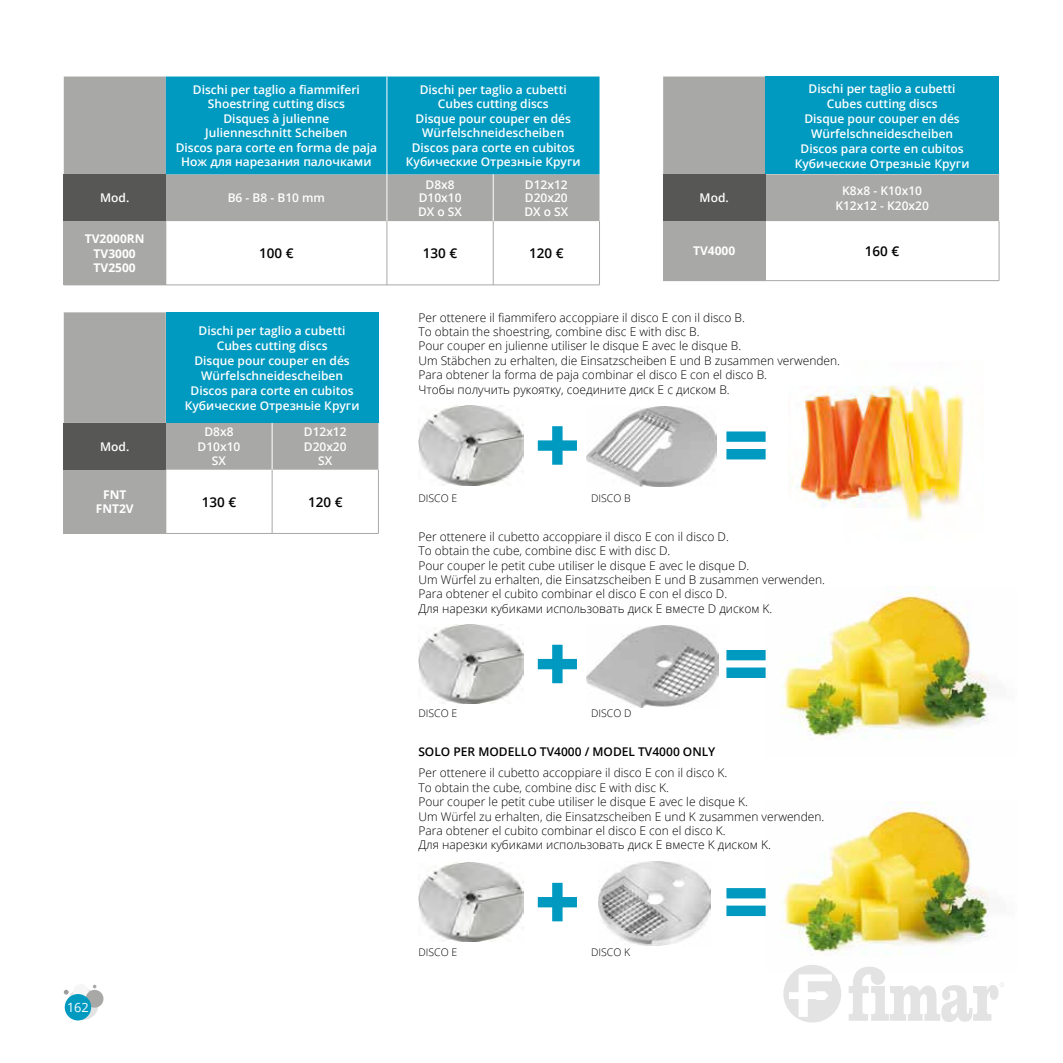
<style>
.page{position:relative;width:1063px;height:1063px;background:#fff}
.page>*{position:absolute;margin:0;border:0;box-sizing:border-box;transform-origin:0 0}
.t1{font:600 13.5px "Open Sans";color:#000}
.t2{font:12.75px "Open Sans";color:#fff}
.t3{font:300 12px/14.4px "Open Sans";color:#000}
.t4{font:600 12px/14.4px "Open Sans";color:#fff;text-align:center}
.t5{font:600 12px "Open Sans";color:#000}
.t6{font:700 12px/14.4px "Open Sans";color:#fff;text-align:center}
.t7{font:300 10.5px "Open Sans";color:#000}
</style>
<div class="page">
<img style="left:418px;top:406px;width:106px;height:79px">
<img style="left:418px;top:624px;width:106px;height:80px">
<img style="left:418px;top:862px;width:106px;height:80px">
<img style="left:587px;top:407px;width:130px;height:79px">
<img style="left:852px;top:385px;width:112px;height:137px">
<img style="left:788px;top:387px;width:120px;height:120px">
<img style="left:781px;top:586px;width:209px;height:153px">
<img style="left:781px;top:802px;width:209px;height:170px">
<img style="left:598px;top:861px;width:112px;height:85px">
<img style="left:587px;top:625px;width:132px;height:82px">
<div style="left:64px;top:77px;width:536px;height:144px;background:#a8a8a7"></div>
<div style="left:166px;top:77px;width:434px;height:97px;background:#009ac1"></div>
<div style="left:64px;top:174px;width:102px;height:47px;background:#575756"></div>
<hr style="left:387px;top:77px;width:1px;height:97px;background:#fff">
<hr style="left:387px;top:174px;width:1px;height:47px;background:#fff">
<hr style="left:493px;top:174px;width:1px;height:47px;background:#fff">
<div style="left:64px;top:312px;width:314px;height:158px;background:#a8a8a7"></div>
<div style="left:166px;top:312px;width:212px;height:111px;background:#009ac1"></div>
<div style="left:64px;top:423px;width:102px;height:47px;background:#575756"></div>
<hr style="left:272px;top:423px;width:1px;height:47px;background:#fff">
<div style="left:663px;top:77px;width:336px;height:144px;background:#a8a8a7"></div>
<div style="left:765px;top:77px;width:234px;height:97px;background:#009ac1"></div>
<div style="left:663px;top:174px;width:102px;height:47px;background:#575756"></div>
<svg style="left:538px;top:426px;width:39px;height:39px"></svg>
<svg style="left:538px;top:645px;width:39px;height:38px"></svg>
<svg style="left:538px;top:883px;width:39px;height:38px"></svg>
<svg style="left:726px;top:431px;width:40px;height:28px"></svg>
<svg style="left:726px;top:650px;width:40px;height:28px"></svg>
<svg style="left:726px;top:888px;width:40px;height:28px"></svg>
<div style="left:64px;top:470px;width:102px;height:63px;background:#a8a8a7"></div>
<hr style="left:166px;top:470px;width:1px;height:63px;background:#a8a8a7">
<hr style="left:272px;top:470px;width:1px;height:63px;background:#a8a8a7">
<hr style="left:378px;top:470px;width:1px;height:63px;background:#a8a8a7">
<hr style="left:64px;top:533px;width:102px;height:1px;background:#a8a8a7">
<hr style="left:166px;top:533px;width:106px;height:1px;background:#a8a8a7">
<hr style="left:272px;top:533px;width:107px;height:1px;background:#a8a8a7">
<div style="left:64px;top:221px;width:102px;height:64px;background:#a8a8a7"></div>
<hr style="left:166px;top:221px;width:1px;height:64px;background:#a8a8a7">
<hr style="left:387px;top:221px;width:1px;height:64px;background:#a8a8a7">
<hr style="left:493px;top:221px;width:1px;height:64px;background:#a8a8a7">
<hr style="left:599px;top:221px;width:1px;height:64px;background:#a8a8a7">
<hr style="left:64px;top:285px;width:102px;height:1px;background:#a8a8a7">
<hr style="left:166px;top:285px;width:221px;height:1px;background:#a8a8a7">
<hr style="left:387px;top:285px;width:106px;height:1px;background:#a8a8a7">
<hr style="left:493px;top:285px;width:107px;height:1px;background:#a8a8a7">
<div style="left:663px;top:221px;width:102px;height:60px;background:#a8a8a7"></div>
<hr style="left:999px;top:221px;width:1px;height:59px;background:#a8a8a7">
<hr style="left:765px;top:280px;width:234px;height:1px;background:#a8a8a7">
<div style="left:73px;top:984px;width:16px;height:16px;background:#f6f6f6;border-radius:50%"></div>
<svg style="left:64px;top:985px;width:35px;height:35px"></svg>
<div style="left:86px;top:990px;width:17px;height:18px;background:#a8a8a7;border-radius:50%"></div>
<div style="left:65px;top:994px;width:26px;height:26px;background:#009ac1;border-radius:50%"></div>
<svg style="left:849px;top:967px;width:155px;height:55px"></svg>
<div style="left:783px;top:965px;width:58px;height:58px;background:#e3e3e3;border-radius:50%"></div>
<svg style="left:789px;top:974px;width:43px;height:43px"></svg>
<p class="t4" style="left:176px;top:82px;width:203px">Dischi per taglio a fiammiferi<br>Shoestring cutting discs<br>Disques à julienne<br>Julienneschnitt Scheiben<br>Discos para corte en forma de paja<br>Нож для нарезания палочками</p>
<p class="t4" style="left:406px;top:82px;width:176px">Dischi per taglio a cubetti<br>Cubes cutting discs<br>Disque pour couper en dés<br>Würfelschneidescheiben<br>Discos para corte en cubitos<br>Кубические Отрезньіе Круги</p>
<p class="t4" style="left:100px;top:191px;width:31px">Mod.</p>
<p class="t4" style="left:228px;top:191px;width:99px">B6 - B8 - B10 mm</p>
<p class="t4" style="left:418px;top:177px;width:45px;line-height:13.5px">D8x8<br>D10x10<br>DX o SX</p>
<p class="t4" style="left:524px;top:177px;width:45px;line-height:13.5px;text-align:justify">D12x12<br>D20x20<br>DX o SX</p>
<p class="t4" style="left:795px;top:80px;width:176px;line-height:15px">Dischi per taglio a cubetti<br>Cubes cutting discs<br>Disque pour couper en dés<br>Würfelschneidescheiben<br>Discos para corte en cubitos<br>Кубические Отрезньіе Круги</p>
<p class="t4" style="left:700px;top:191px;width:31px">Mod.</p>
<p class="t4" style="left:835px;top:183px;width:95px">K8x8 - K10x10<br>K12x12 - K20x20</p>
<p class="t6" style="left:85px;top:231px;width:61px">TV2000RN<br>TV3000<br>TV2500</p>
<p class="t4" style="left:100px;top:439px;width:31px">Mod.</p>
<p class="t1" style="left:259px;top:244px;width:36px">100 €</p>
<p class="t1" style="left:423px;top:244px;width:36px">130 €</p>
<p class="t1" style="left:529px;top:244px;width:36px">120 €</p>
<p class="t6" style="left:693px;top:244px;width:44px">TV4000</p>
<p class="t1" style="left:865px;top:242px;width:36px">160 €</p>
<p class="t4" style="left:185px;top:323px;width:176px;line-height:15px">Dischi per taglio a cubetti<br>Cubes cutting discs<br>Disque pour couper en dés<br>Würfelschneidescheiben<br>Discos para corte en cubitos<br>Кубические Отрезньіе Круги</p>
<p class="t4" style="left:198px;top:425px;width:44px">D8x8<br>D10x10<br>SX</p>
<p class="t4" style="left:304px;top:425px;width:44px">D12x12<br>D20x20<br>SX</p>
<p class="t3" style="left:418px;top:310px;width:423px">Per ottenere il fiammifero accoppiare il disco E con il disco B.<br>To obtain the shoestring, combine disc E with disc B.<br>Pour couper en julienne utiliser le disque E avec le disque B.<br>Um Stäbchen zu erhalten, die Einsatzscheiben E und B zusammen verwenden.<br>Para obtener la forma de paja combinar el disco E con el disco B.<br>Чтобы получить рукоятку, соедините диск E с диском B.</p>
<p class="t6" style="left:96px;top:487px;width:39px">FNT<br>FNT2V</p>
<p class="t1" style="left:202px;top:493px;width:36px">130 €</p>
<p class="t1" style="left:308px;top:493px;width:36px">120 €</p>
<p class="t2" style="left:67px;top:998px;width:23px">162</p>
<p class="t7" style="left:418px;top:491px;width:40px">DISCO E</p>
<p class="t7" style="left:591px;top:491px;width:41px">DISCO B</p>
<p class="t3" style="left:418px;top:529px;width:408px">Per ottenere il cubetto accoppiare il disco E con il disco D.<br>To obtain the cube, combine disc E with disc D.<br>Pour couper le petit cube utiliser le disque E avec le disque D.<br>Um Würfel zu erhalten, die Einsatzscheiben E und B zusammen verwenden.<br>Para obtener el cubito combinar el disco E con el disco D.<br>Для нарезки кубиками использовать диск Е вместе D диском K.</p>
<p class="t7" style="left:418px;top:706px;width:40px">DISCO E</p>
<p class="t7" style="left:591px;top:706px;width:42px">DISCO D</p>
<p class="t5" style="left:418px;top:744px;width:299px">SOLO PER MODELLO TV4000 / MODEL TV4000 ONLY</p>
<p class="t3" style="left:418px;top:766px;width:407px">Per ottenere il cubetto accoppiare il disco E con il disco K.<br>To obtain the cube, combine disc E with disc K.<br>Pour couper le petit cube utiliser le disque E avec le disque K.<br>Um Würfel zu erhalten, die Einsatzscheiben E und K zusammen verwenden.<br>Para obtener el cubito combinar el disco E con el disco K.<br>Для нарезки кубиками использовать диск Е вместе K диском K.</p>
<p class="t7" style="left:418px;top:945px;width:40px">DISCO E</p>
<p class="t7" style="left:591px;top:945px;width:41px">DISCO K</p>
</div>
